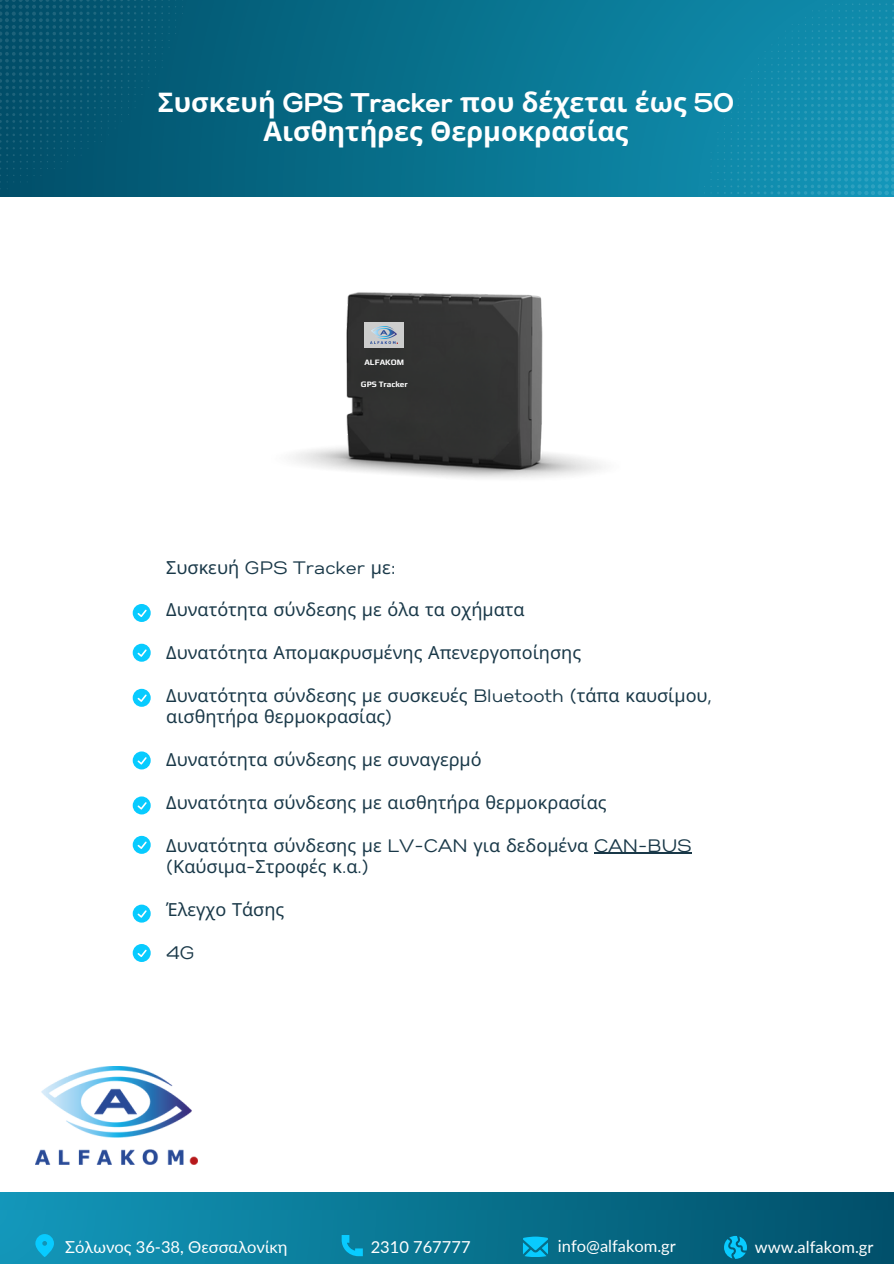
<style>
.page{position:relative;width:894px;height:1264px;background:#fff}
.page>*{position:absolute;margin:0;border:0;box-sizing:border-box;transform-origin:0 0}
.t1{font:700 27px/29.2px "Noto Sans";color:#fff;text-align:center}
.t2{font:18px/21.3px "Noto Sans";color:#193848}
.t3{font:18px "Gabriel Sans";color:#193848}
.t4{font:16.5px "Lato";color:#fff}
.t5{font:700 8.25px "Play";color:#fff}
.s1{font-family:"Gabriel Sans"}
.s2{font-family:"Noto Sans"}
</style>
<div class="page">
<div style="left:0;top:0;width:893px;height:196px;background:linear-gradient(to right,#01516a,#1090b0)"></div>
<svg style="left:27px;top:175px;width:14px;height:7px"></svg>
<svg style="left:0;top:175px;width:21px;height:14px"></svg>
<svg style="left:0;top:0;width:176px;height:169px;background:#055671"></svg>
<svg style="left:704px;top:186px;width:7px;height:7px"></svg>
<svg style="left:710px;top:159px;width:1px;height:14px"></svg>
<svg style="left:717px;top:3px;width:176px;height:192px;background:#128dae"></svg>
<div style="left:0;top:1191px;width:893px;height:72px;background:linear-gradient(to right,#1297b9,#004f68)"></div>
<div style="left:0;top:1209px;width:893px;height:54px;background:linear-gradient(to right,#1398ba,#005069)"></div>
<svg style="left:523px;top:1236px;width:24px;height:20px"></svg>
<svg style="left:723px;top:1235px;width:23px;height:23px"></svg>
<svg style="left:35px;top:1233px;width:19px;height:24px"></svg>
<svg style="left:341px;top:1234px;width:22px;height:22px"></svg>
<img style="left:35px;top:1066px;width:162px;height:98px">
<svg style="left:133px;top:604px;width:18px;height:18px"></svg>
<svg style="left:133px;top:643px;width:18px;height:18px"></svg>
<svg style="left:133px;top:688px;width:18px;height:18px"></svg>
<svg style="left:133px;top:751px;width:18px;height:18px"></svg>
<svg style="left:133px;top:796px;width:18px;height:18px"></svg>
<svg style="left:133px;top:835px;width:18px;height:18px"></svg>
<svg style="left:133px;top:904px;width:18px;height:18px"></svg>
<svg style="left:133px;top:944px;width:18px;height:18px"></svg>
<img style="left:293px;top:292px;width:309px;height:187px">
<div style="left:364px;top:322px;width:40px;height:25px;background:#cccdcc"></div>
<img style="left:370px;top:326px;width:27px;height:17px">
<hr style="left:594px;top:852px;width:97px;height:2px;background:#193848">
<p class="t1" style="left:158px;top:87px;width:578px">Συσκευή <span class="s1">GPS Tracker</span> που δέχεται έως <span class="s1">50<br></span>Αισθητήρες Θερμοκρασίας</p>
<h3 class="t5" style="left:364px;top:357px;width:41px">ALFAKOM</h3>
<h3 class="t5" style="left:361px;top:379px;width:48px">GPS Tracker</h3>
<p class="t3" style="left:166px;top:559px;width:231px"><span class="s2">Συσκευή</span> GPS Tracker <span class="s2">με</span>:</p>
<p class="t2" style="left:166px;top:599px;width:360px">Δυνατότητα σύνδεσης με όλα τα οχήματα</p>
<p class="t2" style="left:166px;top:641px;width:416px">Δυνατότητα Απομακρυσμένης Απενεργοποίησης</p>
<p class="t2" style="left:166px;top:684px;width:547px">Δυνατότητα σύνδεσης με συσκευές <span class="s1">Bluetooth (</span>τάπα καυσίμου<span class="s1">, </span>αισθητήρα θερμοκρασίας<span class="s1">)</span></p>
<p class="t2" style="left:166px;top:748px;width:317px">Δυνατότητα σύνδεσης με συναγερμό</p>
<p class="t2" style="left:166px;top:791px;width:441px">Δυνατότητα σύνδεσης με αισθητήρα θερμοκρασίας</p>
<p class="t2" style="left:166px;top:834px;width:526px">Δυνατότητα σύνδεσης με <span class="s1">LV-CAN</span> για δεδομένα <span class="s1">CAN-BUS</span></p>
<h3 class="t2" style="left:166px;top:855px;width:204px"><span class="s1">(</span>Καύσιμα<span class="s1">-</span>Στροφές κ<span class="s1">.</span>α<span class="s1">.)</span></h3>
<h3 class="t2" style="left:166px;top:898px;width:119px">Έλεγχο Τάσης</h3>
<h3 class="t3" style="left:166px;top:944px;width:30px">4G</h3>
<h5 class="t4" style="left:65px;top:1236px;width:224px">Σόλωνος 36-38, Θεσσαλονίκη</h5>
<p class="t4" style="left:370px;top:1236px;width:101px">2310 767777</p>
<p class="t4" style="left:557px;top:1235px;width:119px">info@alfakom.gr</p>
<p class="t4" style="left:754px;top:1236px;width:120px">www.alfakom.gr</p>
</div>
